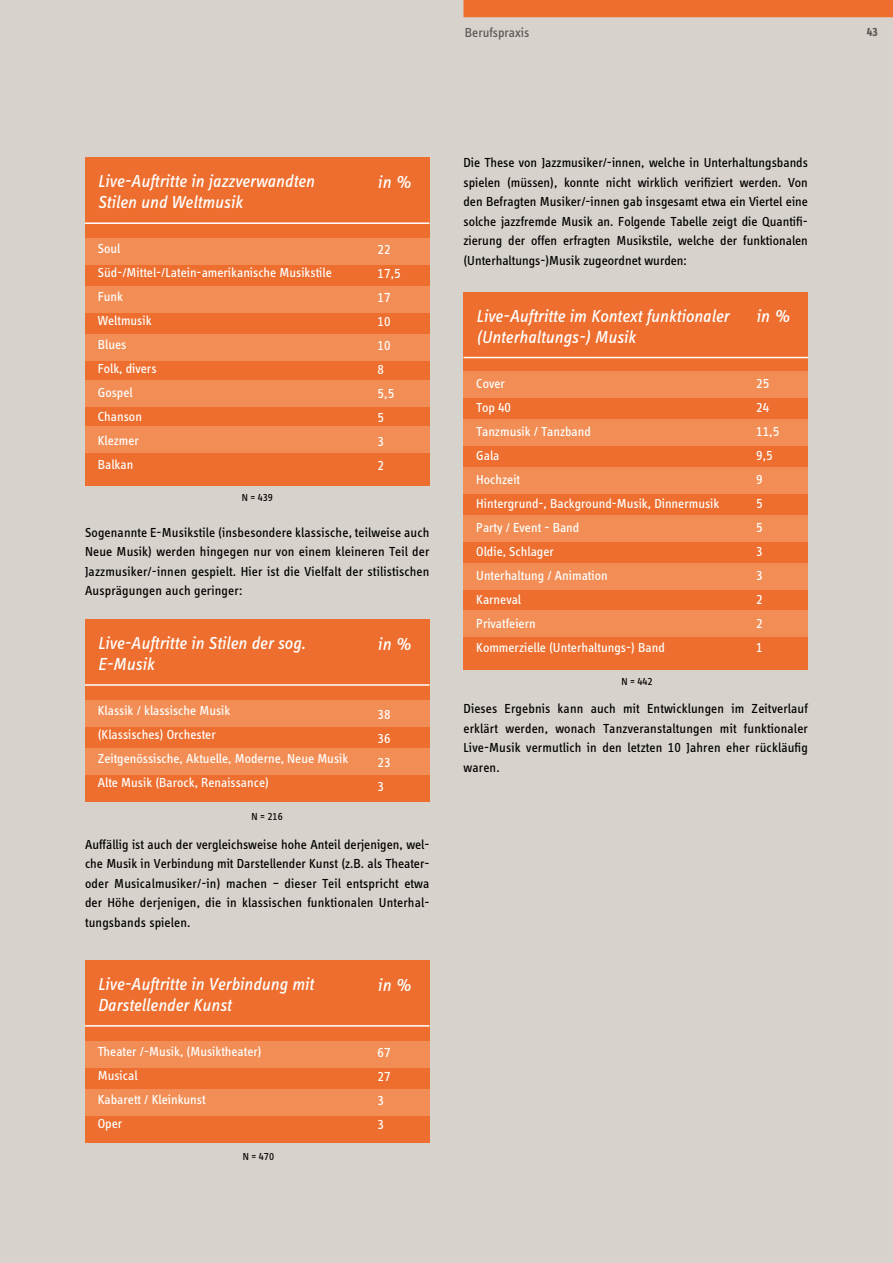
<style>
.page{position:relative;width:893px;height:1263px;background:#d7d2cb}
.page>*{position:absolute;margin:0;border:0;box-sizing:border-box;transform-origin:0 0}
.t1{font:italic 18px/21px "Info Disp Book Tf";color:#fff}
.t2{font:13.5px/19.5px "Info Disp Book Tf";letter-spacing:.01em;color:#000;text-align:justify}
.t3{font:13.5px/24px "Info Disp Book Tf";color:#fff}
.t4{font:13.5px "Info Disp Book Tf";color:#585756}
.t5{font:700 12px "Info Disp";color:#575756}
.t6{font:10.5px "Info Disp Book Tf";color:#000}
</style>
<div class="page">
<div style="left:85px;top:158px;width:344px;height:328px;background:#ed6e2e"></div>
<div style="left:85px;top:619px;width:344px;height:183px;background:#ed6e2e"></div>
<div style="left:85px;top:960px;width:344px;height:183px;background:#ed6e2e"></div>
<div style="left:463px;top:292px;width:345px;height:377px;background:#ed6e2e"></div>
<div style="left:85px;top:238px;width:344px;height:27px;background:#f28e55"></div>
<div style="left:85px;top:700px;width:344px;height:26px;background:#f28e55"></div>
<div style="left:85px;top:1041px;width:344px;height:26px;background:#f28e55"></div>
<div style="left:463px;top:371px;width:345px;height:27px;background:#f28e55"></div>
<div style="left:85px;top:286px;width:344px;height:27px;background:#f28e55"></div>
<div style="left:85px;top:748px;width:344px;height:26px;background:#f28e55"></div>
<div style="left:85px;top:1089px;width:344px;height:26px;background:#f28e55"></div>
<div style="left:463px;top:420px;width:345px;height:26px;background:#f28e55"></div>
<div style="left:463px;top:467px;width:345px;height:26px;background:#f28e55"></div>
<div style="left:463px;top:515px;width:345px;height:26px;background:#f28e55"></div>
<div style="left:463px;top:563px;width:345px;height:27px;background:#f28e55"></div>
<div style="left:463px;top:610px;width:345px;height:27px;background:#f28e55"></div>
<div style="left:85px;top:334px;width:344px;height:26px;background:#f28e55"></div>
<div style="left:85px;top:380px;width:344px;height:27px;background:#f28e55"></div>
<div style="left:85px;top:427px;width:344px;height:26px;background:#f28e55"></div>
<hr style="left:85px;top:222px;width:344px;height:2px;background:#fff">
<hr style="left:85px;top:684px;width:344px;height:2px;background:#fff">
<hr style="left:85px;top:1025px;width:344px;height:2px;background:#fff">
<hr style="left:463px;top:357px;width:345px;height:1px;background:#fff">
<div style="left:463px;top:0;width:430px;height:17px;background:#ed6e2e"></div>
<p class="t4" style="left:465px;top:25px;width:66px">Berufspraxis</p>
<h1 class="t1" style="left:98px;top:171px;width:218px">Live-Auftritte in jazzverwandten<br>Stilen und Weltmusik</h1>
<p class="t3" style="left:98px;top:237px;width:235px">Soul<br>Süd-/Mittel-/Latein-amerikanische Musikstile<br>Funk<br>Weltmusik<br>Blues<br>Folk, divers<br>Gospel<br>Chanson<br>Klezmer<br>Balkan</p>
<p class="t6" style="left:242px;top:492px;width:33px">N = 439</p>
<h1 class="t1" style="left:378px;top:171px;width:35px">in %</h1>
<p class="t3" style="left:378px;top:237px;width:25px">22<br>17,5<br>17<br>10<br>10<br>8<br>5,5<br>5<br>3<br>2</p>
<p class="t2" style="left:85px;top:523px;width:346px">Sogenannte E-Musikstile (insbesondere klassische, teilweise auch Neue Musik) werden hingegen nur von einem kleineren Teil der Jazzmusiker/-innen gespielt. Hier ist die Vielfalt der stilistischen Ausprägungen auch geringer:</p>
<h1 class="t1" style="left:98px;top:632px;width:209px">Live-Auftritte in Stilen der sog.<br>E-Musik</h1>
<p class="t3" style="left:98px;top:698px;width:252px">Klassik / klassische Musik<br>(Klassisches) Orchester<br>Zeitgenössische, Aktuelle, Moderne, Neue Musik Alte Musik (Barock, Renaissance)</p>
<p class="t6" style="left:252px;top:810px;width:33px">N = 216</p>
<h1 class="t1" style="left:378px;top:633px;width:35px">in %</h1>
<p class="t3" style="left:378px;top:702px;width:15px;text-align:justify">38<br>36<br>23<br>3</p>
<p class="t2" style="left:85px;top:835px;width:346px">Auffällig ist auch der vergleichsweise hohe Anteil derjenigen, wel&shy;che Musik in Verbindung mit Darstellender Kunst (z.B. als Theater&shy;oder Musicalmusiker/-in) machen – dieser Teil entspricht etwa der Höhe derjenigen, die in klassischen funktionalen Unterhal&shy;tungsbands spielen.</p>
<h1 class="t1" style="left:98px;top:973px;width:217px">Live-Auftritte in Verbindung mit<br>Darstellender Kunst</h1>
<p class="t3" style="left:98px;top:1039px;width:165px">Theater /-Musik, (Musiktheater)<br>Musical<br>Kabarett / Kleinkunst<br>Oper</p>
<p class="t6" style="left:243px;top:1151px;width:33px">N = 470</p>
<h1 class="t1" style="left:378px;top:974px;width:35px">in %</h1>
<p class="t3" style="left:378px;top:1040px;width:15px">67<br>27<br>3<br>3</p>
<p class="t2" style="left:463px;top:153px;width:346px">Die These von Jazzmusiker/-innen, welche in Unterhaltungsbands spielen (müssen), konnte nicht wirklich verifiziert werden. Von den Befragten Musiker/-innen gab insgesamt etwa ein Viertel eine solche jazzfremde Musik an. Folgende Tabelle zeigt die Quantifi&shy;zierung der offen erfragten Musikstile, welche der funktionalen (Unterhaltungs-)Musik zugeordnet wurden:</p>
<h1 class="t1" style="left:476px;top:305px;width:254px">Live-Auftritte im Kontext funktionaler (Unterhaltungs-) Musik</h1>
<p class="t3" style="left:476px;top:371px;width:245px">Cover<br>Top 40<br>Tanzmusik / Tanzband<br>Gala<br>Hochzeit<br>Hintergrund-, Background-Musik, Dinnermusik<br>Party / Event - Band<br>Oldie, Schlager<br>Unterhaltung / Animation<br>Karneval<br>Privatfeiern<br>Kommerzielle (Unterhaltungs-) Band</p>
<p class="t6" style="left:621px;top:675px;width:33px">N = 442</p>
<h1 class="t1" style="left:756px;top:306px;width:35px">in %</h1>
<p class="t3" style="left:756px;top:372px;width:25px">25<br>24<br>11,5<br>9,5<br>9<br>5<br>5<br>3<br>3<br>2<br>2<br>1</p>
<p class="t2" style="left:463px;top:699px;width:346px">Dieses Ergebnis kann auch mit Entwicklungen im Zeitverlauf erklärt werden, wonach Tanzveranstaltungen mit funktionaler Live-Musik vermutlich in den letzten 10 Jahren eher rückläufig waren.</p>
<p class="t5" style="left:867px;top:25px;width:13px">43</p>
</div>
